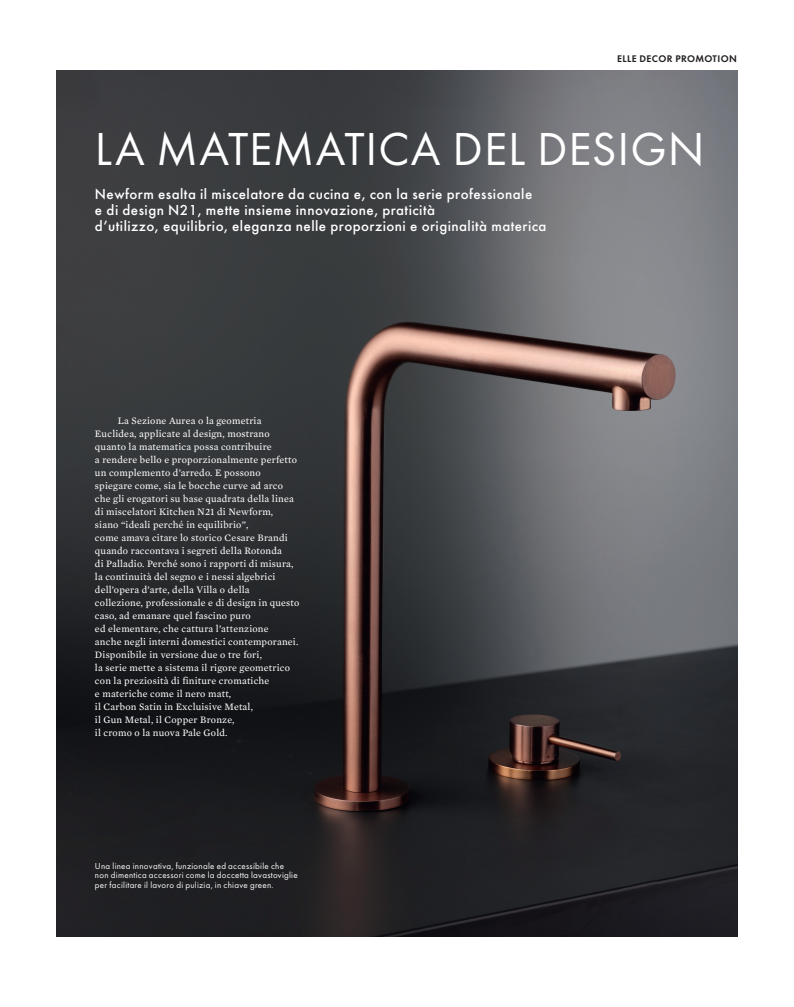
<style>
.page{position:relative;width:794px;height:1007px;background:#fff}
.page>*{position:absolute;margin:0;border:0;box-sizing:border-box;transform-origin:0 0}
.t1{font:48px "Elle Gabor Std";letter-spacing:.02em;color:#fff}
.t2{font:500 15px/16px "Elle Gabor Std";letter-spacing:.03em;color:#fff}
.t3{font:10px/13px "Mercury Text G2 Roman";letter-spacing:.02em;color:#fff}
.t4{font:600 10px "Elle Gabor Std";letter-spacing:.035em;color:#231f20}
.t5{font:9px/9.5px "Elle Gabor Std";letter-spacing:.03em;color:#fff}
</style>
<div class="page">
<img style="left:56px;top:71px;width:681px;height:864px">
<p class="t4" style="left:617px;top:53px;width:121px">ELLE DECOR PROMOTION</p>
<h1 class="t1" style="left:95px;top:122px;width:611px">LA MATEMATICA DEL DESIGN</h1>
<h2 class="t2" style="left:95px;top:186px;width:453px">Newform esalta il miscelatore da cucina e, con la serie professionale<br>e di design N21, mette insieme innovazione, praticità<br>d’utilizzo, equilibrio, eleganza nelle proporzioni e originalità materica</h2>
<p class="t3" style="left:95px;top:414px;width:206px;text-indent:23px">La Sezione Aurea o la geometria Euclidea, applicate al design, mostrano quanto la matematica possa contribuire<br>a rendere bello e proporzionalmente perfetto un complemento d’arredo. E possono spiegare come, sia le bocche curve ad arco che gli erogatori su base quadrata della linea di miscelatori Kitchen N21 di Newform,<br>siano “ideali perché in equilibrio”,<br>come amava citare lo storico Cesare Brandi quando raccontava i segreti della Rotonda<br>di Palladio. Perché sono i rapporti di misura, la continuità del segno e i nessi algebrici dell’opera d’arte, della Villa o della collezione, professionale e di design in questo caso, ad emanare quel fascino puro<br>ed elementare, che cattura l’attenzione<br>anche negli interni domestici contemporanei.<br>Disponibile in versione due o tre fori,<br>la serie mette a sistema il rigore geometrico con la preziosità di finiture cromatiche<br>e materiche come il nero matt,<br>il Carbon Satin in Excluisive Metal,<br>il Gun Metal, il Copper Bronze,<br>il cromo o la nuova Pale Gold.</p>
<p class="t5" style="left:95px;top:861px;width:204px">Una linea innovativa, funzionale ed accessibile che non dimentica accessori come la doccetta lavastoviglie per facilitare il lavoro di pulizia, in chiave green.</p>
</div>
